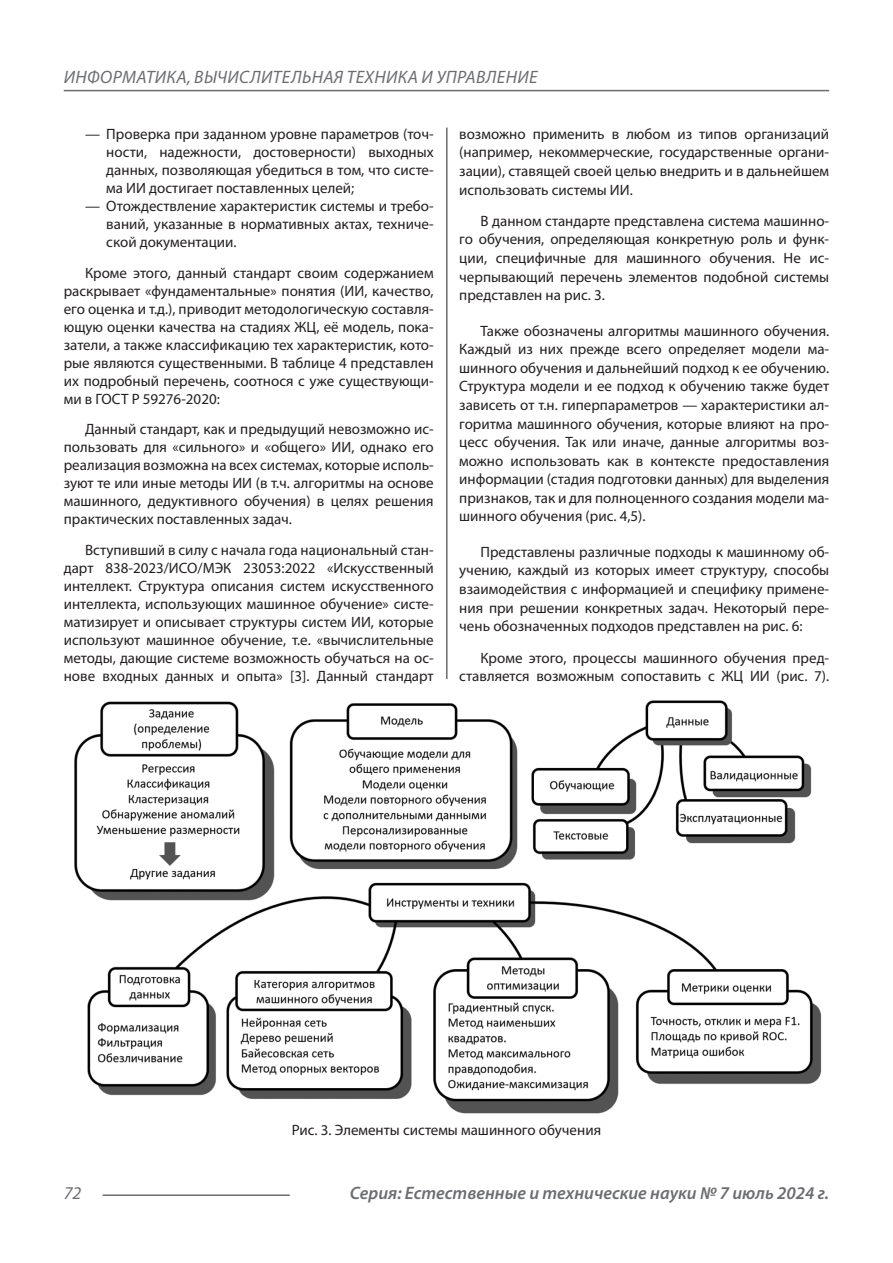
<style>
.page{position:relative;width:893px;height:1263px;background:#fff}
.page>*{position:absolute;margin:0;border:0;box-sizing:border-box;transform-origin:0 0}
.t1{font:italic 600 18px "Myriad Pro";color:#6c6d70}
.t2{font:italic 18px "Myriad Pro";letter-spacing:.02em;color:#6c6d70}
.Статья_текст{font:15px/18px "Myriad Pro";color:#231f20;text-align:justify}
</style>
<div class="page">
<hr style="left:446px;top:128px;width:1px;height:1007px;background:#231f20">
<hr style="left:103px;top:1194px;width:187px;height:2px;background:#6c6d70">
<hr style="left:64px;top:90px;width:765px;height:1px;background:#6c6d70">
<img style="left:74px;top:698px;width:748px;height:419px">
<div style="left:441px;top:679px;width:13px;height:19px;background:#fff"></div>
<p class="t2" style="left:64px;top:66px;width:475px">ИНФОРМАТИКА, ВЫЧИСЛИТЕЛЬНАЯ ТЕХНИКА И УПРАВЛЕНИЕ</p>
<p class="Статья_текст" style="left:106px;top:125px;width:329px;text-indent:-21px">— Проверка при заданном уровне параметров (точ&shy;ности, надежности, достоверности) выходных данных, позволяющая убедиться в том, что систе&shy;ма ИИ достигает поставленных целей;</p>
<p class="Статья_текст" style="left:106px;top:197px;width:329px;text-indent:-21px">— Отождествление характеристик системы и требо&shy;ваний, указанные в нормативных актах, техниче&shy;ской документации.</p>
<p class="Статья_текст" style="left:64px;top:263px;width:371px;text-indent:21px">Кроме этого, данный стандарт своим содержанием раскрывает «фундаментальные» понятия (ИИ, качество, его оценка и т.д.), приводит методологическую составля&shy;ющую оценки качества на стадиях ЖЦ, её модель, пока&shy;затели, а также классификацию тех характеристик, кото&shy;рые являются существенными. В таблице 4 представлен их подробный перечень, соотнося с уже существующи&shy;ми в ГОСТ Р 59276-2020:</p>
<p class="Статья_текст" style="left:64px;top:420px;width:371px;text-indent:21px">Данный стандарт, как и предыдущий невозможно ис&shy;пользовать для «сильного» и «общего» ИИ, однако его реализация возможна на всех системах, которые исполь&shy;зуют те или иные методы ИИ (в т.ч. алгоритмы на основе машинного, дедуктивного обучения) в целях решения практических поставленных задач.</p>
<p class="Статья_текст" style="left:64px;top:541px;width:371px;text-indent:21px">Вступивший в силу с начала года национальный стан&shy;дарт 838-2023/ИСО/МЭК 23053:2022 «Искусственный интеллект. Структура описания систем искусственного интеллекта, использующих машинное обучение» систе&shy;матизирует и описывает структуры систем ИИ, которые используют машинное обучение, т.е. «вычислительные методы, дающие системе возможность обучаться на ос&shy;нове входных данных и опыта» [3]. Данный стандарт</p>
<p class="Статья_текст" style="left:459px;top:124px;width:371px;line-height:18.6px">возможно применить в любом из типов организаций (например, некоммерческие, государственные органи&shy;зации), ставящей своей целью внедрить и в дальнейшем использовать системы ИИ.</p>
<p class="Статья_текст" style="left:459px;top:211px;width:371px;line-height:18.6px;text-indent:21px">В данном стандарте представлена система машинно&shy;го обучения, определяющая конкретную роль и функ&shy;ции, специфичные для машинного обучения. Не ис&shy;черпывающий перечень элементов подобной системы представлен на рис. 3.</p>
<p class="Статья_текст" style="left:459px;top:321px;width:371px;line-height:18.6px;text-indent:21px">Также обозначены алгоритмы машинного обучения.<br>Каждый из них прежде всего определяет модели ма&shy;шинного обучения и дальнейший подход к ее обучению.<br>Структура модели и ее подход к обучению также будет зависеть от т.н. гиперпараметров — характеристики ал&shy;горитма машинного обучения, которые влияют на про&shy;цесс обучения. Так или иначе, данные алгоритмы воз&shy;можно использовать как в контексте предоставления информации (стадия подготовки данных) для выделения признаков, так и для полноценного создания модели ма&shy;шинного обучения (рис. 4,5).</p>
<p class="Статья_текст" style="left:459px;top:542px;width:371px;line-height:18.6px;text-indent:21px">Представлены различные подходы к машинному об&shy;учению, каждый из которых имеет структуру, способы взаимодействия с информацией и специфику примене&shy;ния при решении конкретных задач. Некоторый пере&shy;чень обозначенных подходов представлен на рис. 6:</p>
<p class="Статья_текст" style="left:459px;top:648px;width:371px;line-height:18.6px;text-align:right">Кроме этого, процессы машинного обучения пред&shy;ставляется возможным сопоставить с ЖЦ ИИ (рис. 7).</p>
<p class="Статья_текст" style="left:292px;top:1121px;width:311px">Рис. 3. Элементы системы машинного обучения</p>
<p class="t2" style="left:64px;top:1182px;width:19px">72</p>
<p class="t1" style="left:350px;top:1182px;width:481px">Серия: Естественные и технические науки № 7 июль 2024 г.</p>
</div>
